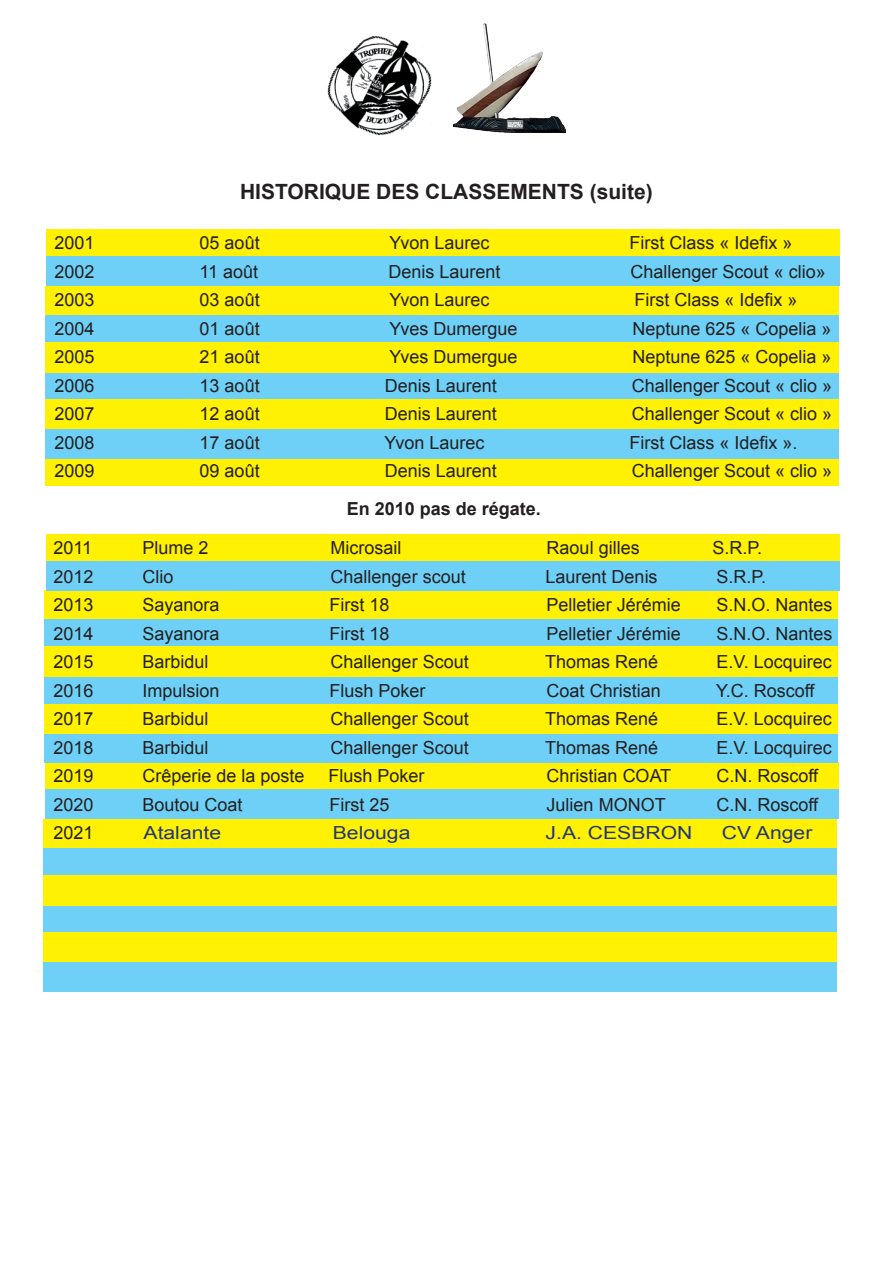
<style>
.page{position:relative;width:893px;height:1263px;background:#fff}
.page>*{position:absolute;margin:0;border:0;box-sizing:border-box;transform-origin:0 0}
.t1{font:700 21px "Arial";color:#231f20}
.t2{font:18px "Arial";color:#231f20}
.t3{font:18px "Arial";color:#243777;scale:1.17 1}
.t4{font:700 18px "Arial";color:#231f20}
</style>
<div class="page">
<div style="left:45px;top:459px;width:793px;height:27px;background:#fff101"></div>
<div style="left:45px;top:429px;width:793px;height:30px;background:#6ed0f6"></div>
<div style="left:45px;top:314px;width:793px;height:28px;background:#6ed0f6"></div>
<div style="left:45px;top:286px;width:793px;height:28px;background:#fff101"></div>
<div style="left:45px;top:372px;width:793px;height:27px;background:#6ed0f6"></div>
<div style="left:45px;top:342px;width:793px;height:30px;background:#fff101"></div>
<div style="left:45px;top:399px;width:793px;height:30px;background:#fff101"></div>
<div style="left:46px;top:256px;width:794px;height:30px;background:#6ed0f6"></div>
<div style="left:46px;top:229px;width:794px;height:27px;background:#fff101"></div>
<img style="left:327px;top:36px;width:105px;height:100px">
<img style="left:454px;top:23px;width:111px;height:109px">
<div style="left:44px;top:962px;width:793px;height:30px;background:#6ed0f6"></div>
<div style="left:44px;top:847px;width:793px;height:28px;background:#6ed0f6"></div>
<div style="left:44px;top:819px;width:793px;height:28px;background:#fff101"></div>
<div style="left:44px;top:905px;width:793px;height:27px;background:#6ed0f6"></div>
<div style="left:44px;top:875px;width:793px;height:30px;background:#fff101"></div>
<div style="left:44px;top:932px;width:793px;height:30px;background:#fff101"></div>
<div style="left:45px;top:789px;width:793px;height:30px;background:#6ed0f6"></div>
<div style="left:45px;top:762px;width:793px;height:27px;background:#fff101"></div>
<div style="left:45px;top:733px;width:793px;height:30px;background:#6ed0f6"></div>
<div style="left:45px;top:618px;width:793px;height:29px;background:#6ed0f6"></div>
<div style="left:45px;top:590px;width:793px;height:28px;background:#fff101"></div>
<div style="left:45px;top:677px;width:793px;height:27px;background:#6ed0f6"></div>
<div style="left:45px;top:647px;width:793px;height:30px;background:#fff101"></div>
<div style="left:45px;top:704px;width:793px;height:29px;background:#fff101"></div>
<div style="left:46px;top:561px;width:793px;height:29px;background:#6ed0f6"></div>
<div style="left:46px;top:534px;width:793px;height:27px;background:#fff101"></div>
<p class="t1" style="left:240px;top:178px;width:414px">HISTORIQUE DES CLASSEMENTS (suite)</p>
<p class="t2" style="left:54px;top:231px;width:42px">2001</p>
<p class="t2" style="left:200px;top:231px;width:62px">05 août</p>
<p class="t2" style="left:389px;top:231px;width:102px">Yvon Laurec</p>
<p class="t2" style="left:629px;top:231px;width:165px">First Class « Idefix »</p>
<p class="t2" style="left:54px;top:260px;width:42px">2002</p>
<p class="t2" style="left:200px;top:260px;width:60px">11 août</p>
<p class="t2" style="left:388px;top:260px;width:114px">Denis Laurent</p>
<p class="t2" style="left:631px;top:260px;width:197px">Challenger Scout « clio»</p>
<p class="t2" style="left:54px;top:288px;width:42px">2003</p>
<p class="t2" style="left:200px;top:288px;width:62px">03 août</p>
<p class="t2" style="left:389px;top:288px;width:102px">Yvon Laurec</p>
<p class="t2" style="left:634px;top:288px;width:165px">First Class « Idefix »</p>
<p class="t2" style="left:54px;top:317px;width:42px">2004</p>
<p class="t2" style="left:200px;top:317px;width:62px">01 août</p>
<p class="t2" style="left:389px;top:317px;width:130px">Yves Dumergue</p>
<p class="t2" style="left:632px;top:317px;width:201px">Neptune 625 « Copelia »</p>
<p class="t2" style="left:54px;top:345px;width:42px">2005</p>
<p class="t2" style="left:200px;top:345px;width:62px">21 août</p>
<p class="t2" style="left:389px;top:345px;width:130px">Yves Dumergue</p>
<p class="t2" style="left:632px;top:345px;width:201px">Neptune 625 « Copelia »</p>
<p class="t2" style="left:54px;top:374px;width:42px">2006</p>
<p class="t2" style="left:200px;top:374px;width:62px">13 août</p>
<p class="t2" style="left:385px;top:374px;width:114px">Denis Laurent</p>
<p class="t2" style="left:632px;top:374px;width:202px">Challenger Scout « clio »</p>
<p class="t2" style="left:54px;top:402px;width:42px">2007</p>
<p class="t2" style="left:200px;top:402px;width:62px">12 août</p>
<p class="t2" style="left:385px;top:402px;width:114px">Denis Laurent</p>
<p class="t2" style="left:632px;top:402px;width:202px">Challenger Scout « clio »</p>
<p class="t2" style="left:54px;top:431px;width:42px">2008</p>
<p class="t2" style="left:200px;top:431px;width:62px">17 août</p>
<p class="t2" style="left:384px;top:431px;width:102px">Yvon Laurec</p>
<p class="t2" style="left:629px;top:431px;width:170px">First Class « Idefix ».</p>
<p class="t2" style="left:54px;top:459px;width:42px">2009</p>
<p class="t2" style="left:200px;top:459px;width:62px">09 août</p>
<p class="t2" style="left:385px;top:459px;width:114px">Denis Laurent</p>
<p class="t2" style="left:632px;top:459px;width:202px">Challenger Scout « clio »</p>
<p class="t4" style="left:347px;top:497px;width:196px">En 2010 pas de régate.</p>
<p class="t2" style="left:54px;top:536px;width:40px">2011</p>
<p class="t2" style="left:143px;top:536px;width:68px">Plume 2</p>
<p class="t2" style="left:331px;top:536px;width:72px">Microsail</p>
<p class="t2" style="left:547px;top:536px;width:95px">Raoul gilles</p>
<p class="t2" style="left:713px;top:536px;width:51px">S.R.P.</p>
<p class="t2" style="left:54px;top:564px;width:42px">2012</p>
<p class="t2" style="left:143px;top:564px;width:32px">Clio</p>
<p class="t2" style="left:331px;top:564px;width:137px">Challenger scout</p>
<p class="t2" style="left:546px;top:564px;width:114px">Laurent Denis</p>
<p class="t2" style="left:717px;top:564px;width:51px">S.R.P.</p>
<p class="t2" style="left:54px;top:593px;width:42px">2013</p>
<p class="t2" style="left:143px;top:593px;width:79px">Sayanora</p>
<p class="t2" style="left:330px;top:593px;width:62px">First 18</p>
<p class="t2" style="left:547px;top:593px;width:136px">Pelletier Jérémie</p>
<p class="t2" style="left:717px;top:593px;width:118px">S.N.O. Nantes</p>
<p class="t2" style="left:54px;top:621px;width:42px">2014</p>
<p class="t2" style="left:143px;top:621px;width:79px">Sayanora</p>
<p class="t2" style="left:330px;top:621px;width:62px">First 18</p>
<p class="t2" style="left:547px;top:621px;width:136px">Pelletier Jérémie</p>
<p class="t2" style="left:717px;top:621px;width:118px">S.N.O. Nantes</p>
<p class="t2" style="left:54px;top:650px;width:42px">2015</p>
<p class="t2" style="left:143px;top:650px;width:68px">Barbidul</p>
<p class="t2" style="left:331px;top:650px;width:140px">Challenger Scout</p>
<p class="t2" style="left:545px;top:650px;width:115px">Thomas René</p>
<p class="t2" style="left:717px;top:650px;width:117px">E.V. Locquirec</p>
<p class="t2" style="left:54px;top:678px;width:42px">2016</p>
<p class="t2" style="left:143px;top:678px;width:79px">Impulsion</p>
<p class="t2" style="left:330px;top:678px;width:98px">Flush Poker</p>
<p class="t2" style="left:547px;top:678px;width:116px">Coat Christian</p>
<p class="t2" style="left:716px;top:678px;width:100px">Y.C. Roscoff</p>
<p class="t2" style="left:54px;top:707px;width:42px">2017</p>
<p class="t2" style="left:143px;top:707px;width:68px">Barbidul</p>
<p class="t2" style="left:331px;top:707px;width:140px">Challenger Scout</p>
<p class="t2" style="left:545px;top:707px;width:115px">Thomas René</p>
<p class="t2" style="left:717px;top:707px;width:117px">E.V. Locquirec</p>
<p class="t2" style="left:54px;top:735px;width:42px">2018</p>
<p class="t2" style="left:143px;top:735px;width:68px">Barbidul</p>
<p class="t2" style="left:331px;top:735px;width:140px">Challenger Scout</p>
<p class="t2" style="left:545px;top:735px;width:115px">Thomas René</p>
<p class="t2" style="left:717px;top:735px;width:117px">E.V. Locquirec</p>
<p class="t2" style="left:54px;top:764px;width:42px">2019</p>
<p class="t2" style="left:143px;top:764px;width:164px">Crêperie de la poste</p>
<p class="t2" style="left:329px;top:764px;width:98px">Flush Poker</p>
<p class="t2" style="left:547px;top:764px;width:126px">Christian COAT</p>
<p class="t2" style="left:717px;top:764px;width:103px">C.N. Roscoff</p>
<p class="t2" style="left:54px;top:792px;width:42px">2020</p>
<p class="t2" style="left:143px;top:792px;width:102px">Boutou Coat</p>
<p class="t2" style="left:330px;top:792px;width:62px">First 25</p>
<p class="t2" style="left:547px;top:792px;width:121px">Julien MONOT</p>
<p class="t2" style="left:717px;top:792px;width:103px">C.N. Roscoff</p>
<p class="t2" style="left:54px;top:821px;width:42px">2021</p>
<p class="t3" style="left:144px;top:821px;width:68px">Atalante</p>
<p class="t3" style="left:333px;top:821px;width:68px">Belouga</p>
<p class="t3" style="left:546px;top:821px;width:127px">J.A. CESBRON</p>
<p class="t3" style="left:722px;top:821px;width:79px">CV Anger</p>
</div>
